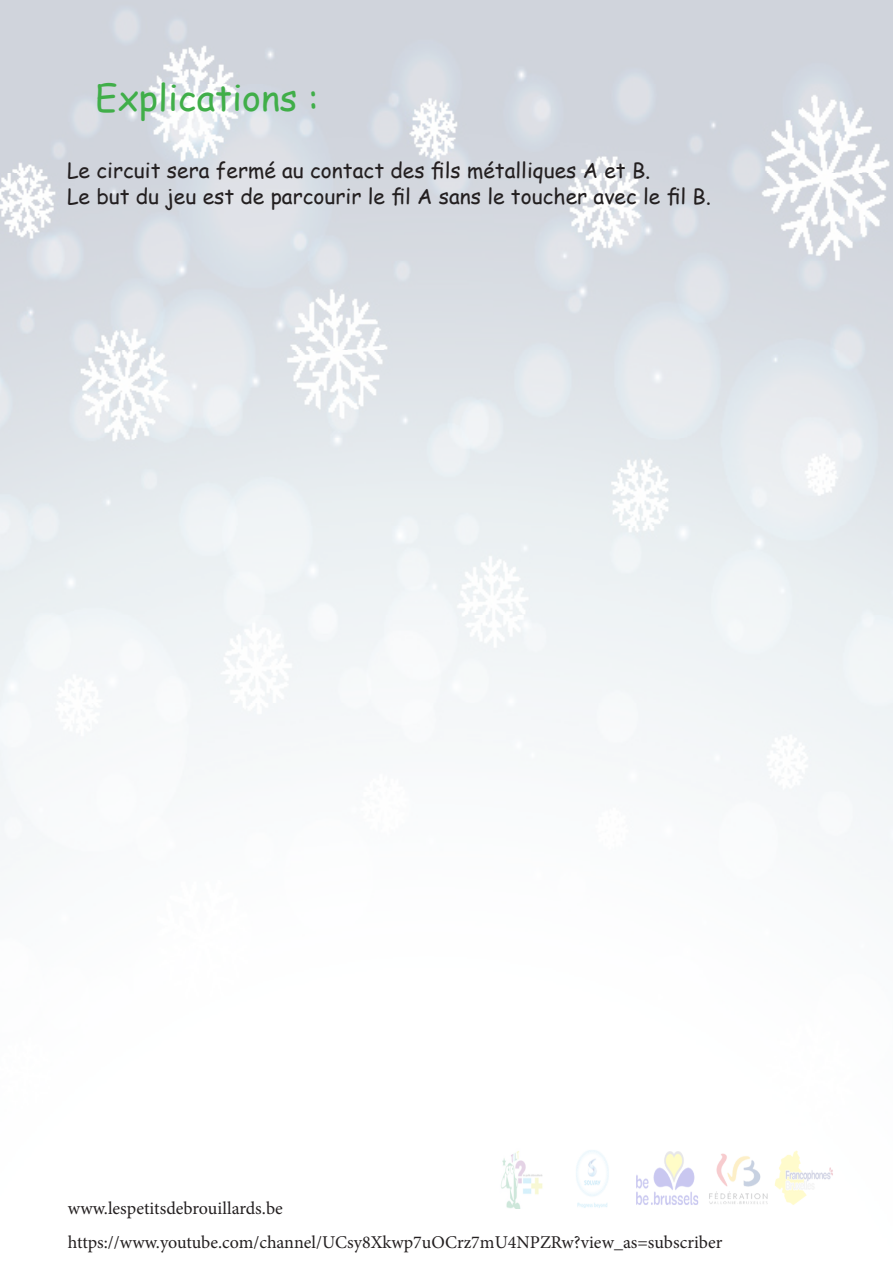
<style>
.page{position:relative;width:893px;height:1263px;background:#fff}
.page>*{position:absolute;margin:0;border:0;box-sizing:border-box;transform-origin:0 0}
.t1{font:36px "Comic Sans MS";color:#40ae49}
.explication{font:21px "Comic Sans MS";color:#231f20}
.t2{font:18px "Minion Pro";color:#231f20}
</style>
<div class="page">
<img style="left:0;top:0;width:893px;height:861px">
<img style="left:501px;top:1150px;width:332px;height:59px">
<h1 class="t1" style="left:95px;top:71px;width:225px">Explications :</h1>
<p class="explication" style="left:67px;top:155px;width:585px">Le circuit sera fermé au contact des fils métalliques A et B.</p>
<p class="explication" style="left:67px;top:180px;width:645px">Le but du jeu est de parcourir le fil A sans le toucher avec le fil B.</p>
<p class="t2" style="left:68px;top:1196px;width:217px">www.lespetitsdebrouillards.be</p>
<p class="t2" style="left:68px;top:1230px;width:656px">https://www.youtube.com/channel/UCsy8Xkwp7uOCrz7mU4NPZRw?view_as=subscriber</p>
</div>
